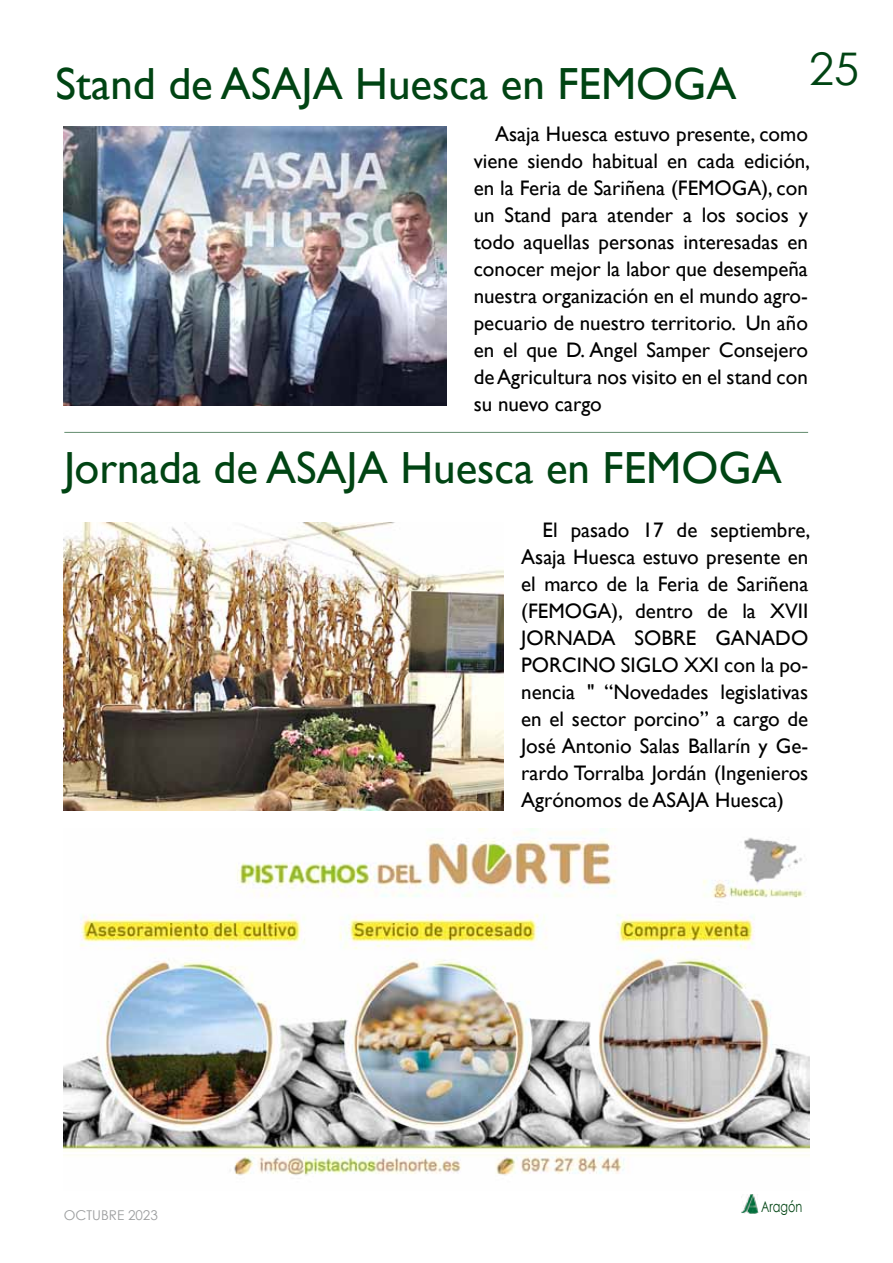
<style>
.page{position:relative;width:893px;height:1263px;background:#fff}
.page>*{position:absolute;margin:0;border:0;box-sizing:border-box;transform-origin:0 0}
.t1{font:45px "Gill Sans";color:#004413}
.t2{font:45px "Century Gothic";color:#004413}
.t3{font:21px/27px "Gill Sans";color:#000;text-align:justify}
.t4{font:15px "Century Gothic";color:#004413;scale:.75 1}
.t5{font:13.5px "Century Gothic";color:#9c9e9f}
</style>
<div class="page">
<img style="left:742px;top:1194px;width:17px;height:19px">
<hr style="left:64px;top:430px;width:747px;height:4px;background:#00792c;opacity:.75">
<img style="left:64px;top:126px;width:382px;height:279px">
<img style="left:64px;top:522px;width:439px;height:288px">
<img style="left:64px;top:828px;width:746px;height:348px">
<h1 class="t1" style="left:56px;top:58px;width:682px">Stand de ASAJA Huesca en FEMOGA</h1>
<h1 class="t2" style="left:809px;top:37px;width:51px">25</h1>
<p class="t3" style="left:474px;top:120px;width:338px;text-indent:21px">Asaja Huesca estuvo presente, como viene siendo habitual en cada edición, en la Feria de Sariñena (FEMOGA), con un Stand para atender a los socios y todo aquellas personas interesadas en conocer mejor la labor que desempeña nuestra organización en el mundo agro&shy;pecuario de nuestro territorio. Un año en el que D. Angel Samper Consejero de Agricultura nos visito en el stand con su nuevo cargo</p>
<h1 class="t1" style="left:64px;top:442px;width:719px">Jornada de ASAJA Huesca en FEMOGA</h1>
<p class="t3" style="left:521px;top:516px;width:291px;text-indent:21px">El pasado 17 de septiembre, Asaja Huesca estuvo presente en el marco de la Feria de Sariñena (FEMOGA), dentro de la XVII JORNADA SOBRE GANADO PORCINO SIGLO XXI con la po&shy;nencia " “Novedades legislativas en el sector porcino” a cargo de José Antonio Salas Ballarín y Ge&shy;rardo Torralba Jordán (Ingenieros Agrónomos de ASAJA Huesca)</p>
<p class="t5" style="left:64px;top:1206px;width:96px">OCTUBRE 2023</p>
<p class="t4" style="left:761px;top:1196px;width:56px">Aragón</p>
</div>
